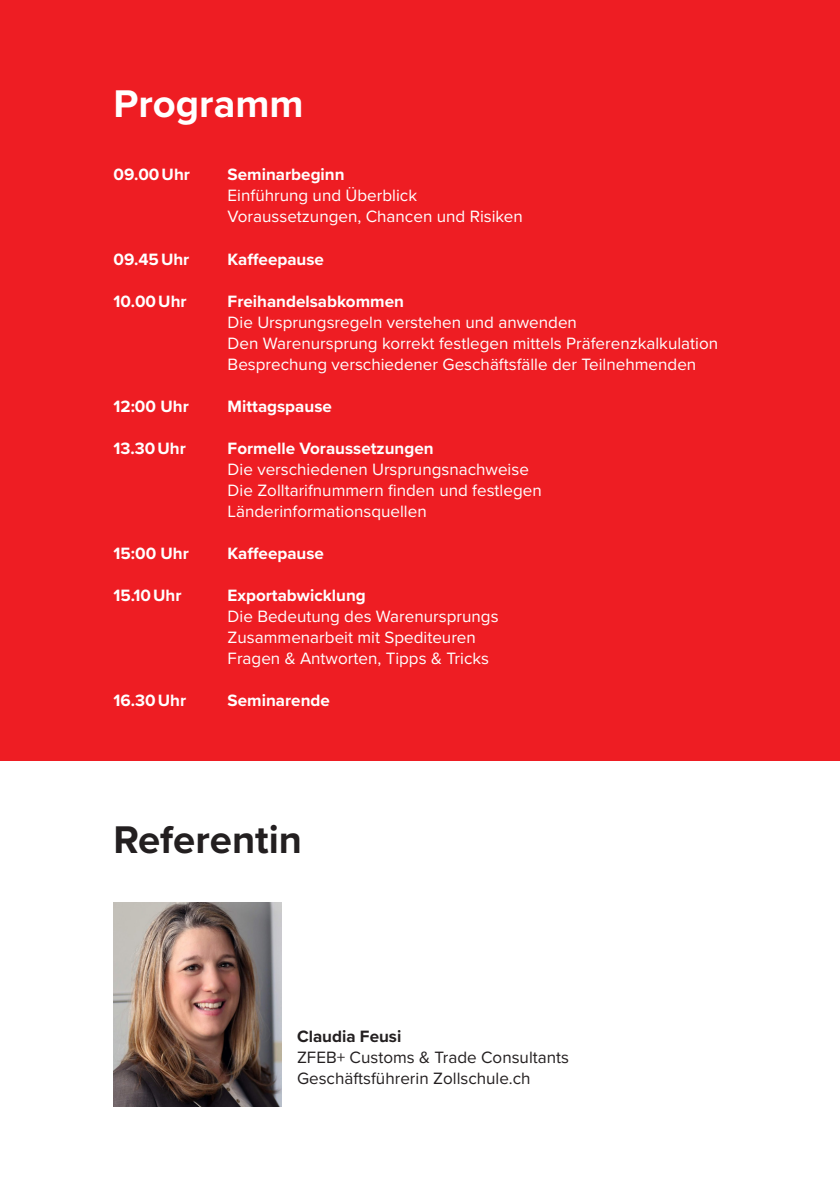
<style>
.page{position:relative;width:840px;height:1191px;background:#fff}
.page>*{position:absolute;margin:0;border:0;box-sizing:border-box;transform-origin:0 0}
.Titel{font:700 40px "Proxima Nova";color:#231f20}
.Programm_Titel{font:700 40px "Proxima Nova";color:#fff}
.Programm_GT{font:17px/21px "Proxima Nova";color:#fff}
.Programm_GT-2{font:700 17px "Proxima Nova";color:#fff}
.Untertitel{font:17px "Proxima Nova";color:#231f20}
.Untertitel-2{font:700 17px "Proxima Nova";color:#231f20}
.s1{font-weight:700}
</style>
<div class="page">
<div style="left:0;top:0;width:839px;height:761px;background:#ee1d23"></div>
<img style="left:113px;top:903px;width:168px;height:203px">
<p class="Programm_Titel" style="left:113px;top:74px;width:191px">Programm</p>
<p class="Programm_GT-2" style="left:113px;top:162px;width:78px">09.00 Uhr</p>
<p class="Programm_GT" style="left:227px;top:164px;width:296px"><span class="s1">Seminarbeginn<br></span>Einführung und Überblick<br>Voraussetzungen, Chancen und Risiken</p>
<p class="Programm_GT-2" style="left:113px;top:246px;width:77px">09.45 Uhr</p>
<p class="Programm_GT-2" style="left:227px;top:246px;width:98px">Kaffeepause</p>
<p class="Programm_GT-2" style="left:113px;top:288px;width:75px">10.00 Uhr</p>
<p class="Programm_GT" style="left:227px;top:290px;width:492px"><span class="s1">Freihandelsabkommen<br></span>Die Ursprungsregeln verstehen und anwenden<br>Den Warenursprung korrekt festlegen mittels Präferenzkalkulation Besprechung verschiedener Geschäftsfälle der Teilnehmenden</p>
<p class="Programm_GT-2" style="left:113px;top:393px;width:77px">12:00 Uhr</p>
<p class="Programm_GT-2" style="left:227px;top:393px;width:106px">Mittagspause</p>
<p class="Programm_GT-2" style="left:113px;top:435px;width:74px">13.30 Uhr</p>
<p class="Programm_GT" style="left:227px;top:437px;width:315px"><span class="s1">Formelle Voraussetzungen<br></span>Die verschiedenen Ursprungsnachweise Die Zolltarifnummern finden und festlegen Länderinformationsquellen</p>
<p class="Programm_GT-2" style="left:113px;top:540px;width:77px">15:00 Uhr</p>
<p class="Programm_GT-2" style="left:227px;top:540px;width:98px">Kaffeepause</p>
<p class="Programm_GT-2" style="left:113px;top:582px;width:69px">15.10 Uhr</p>
<p class="Programm_GT" style="left:227px;top:584px;width:272px"><span class="s1">Exportabwicklung<br></span>Die Bedeutung des Warenursprungs<br>Zusammenarbeit mit Spediteuren<br>Fragen &amp; Antworten, Tipps &amp; Tricks</p>
<p class="Programm_GT-2" style="left:113px;top:687px;width:74px">16.30 Uhr</p>
<p class="Programm_GT-2" style="left:227px;top:687px;width:104px">Seminarende</p>
<p class="Titel" style="left:113px;top:809px;width:190px">Referentin</p>
<p class="Untertitel-2" style="left:297px;top:1023px;width:106px">Claudia Feusi</p>
<p class="Untertitel" style="left:297px;top:1044px;width:273px">ZFEB+ Customs &amp; Trade Consultants</p>
<p class="Untertitel" style="left:297px;top:1065px;width:235px">Geschäftsführerin Zollschule.ch</p>
</div>
